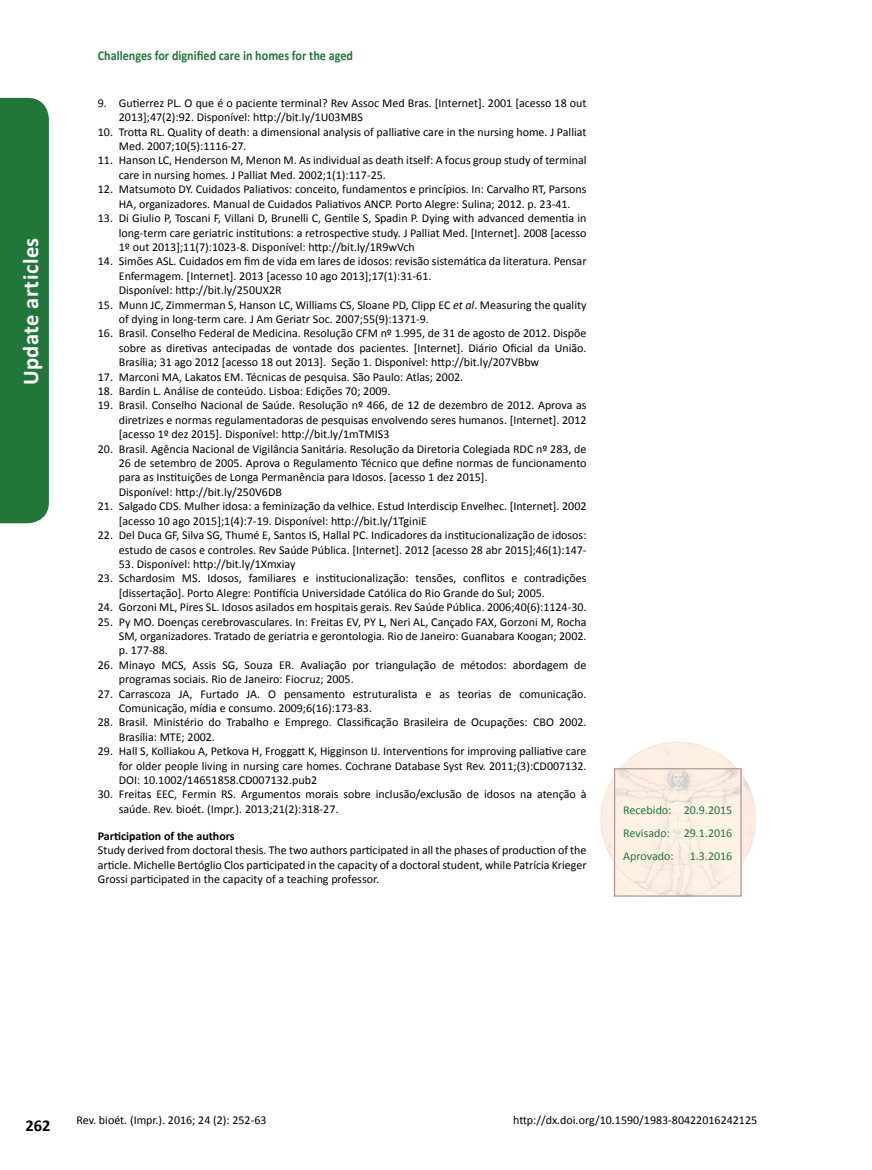
<style>
.page{position:relative;width:872px;height:1170px;background:#fff}
.page>*{position:absolute;margin:0;border:0;box-sizing:border-box;transform-origin:0 0}
.t1{font:700 22.5px "Calibri";letter-spacing:.02em;color:#fff}
.t2{font:700 16.5px "Calibri";color:#000}
.t3{font:700 13.5px "Calibri";color:#237639;scale:.9 1}
.t4{font:12px/14.4px "Calibri";color:#000}
.t5{font:12px/23px "Calibri";color:#237639;text-align:justify}
.t6{font:700 12px "Calibri";color:#000}
.s1{font-style:italic}
</style>
<div class="page">
<img style="left:600px;top:741px;width:156px;height:155px">
<div style="left:614px;top:768px;width:127px;height:128px;border:1px solid #aa8683"></div>
<div style="left:0;top:98px;width:49px;height:425px;background:#237639"></div>
<h1 class="t1" style="left:16px;top:385px;width:149px;rotate:-90deg">Update articles</h1>
<p class="t3" style="left:98px;top:47px;width:285px">Challenges for dignified care in homes for the aged</p>
<p class="t4" style="left:119px;top:96px;width:469px;text-indent:-21px">9. Gutierrez PL. O que é o paciente terminal? Rev Assoc Med Bras. [Internet]. 2001 [acesso 18 out<br>2013];47(2):92. Disponível: http://bit.ly/1U03MBS</p>
<p class="t4" style="left:119px;top:124px;width:469px;text-indent:-21px">10. Trotta RL. Quality of death: a dimensional analysis of palliative care in the nursing home. J Palliat<br>Med. 2007;10(5):1116-27.</p>
<p class="t4" style="left:119px;top:153px;width:469px;text-indent:-21px">11. Hanson LC, Henderson M, Menon M. As individual as death itself: A focus group study of terminal care in nursing homes. J Palliat Med. 2002;1(1):117-25.</p>
<p class="t4" style="left:98px;top:182px;width:490px;text-align:center">12. Matsumoto DY. Cuidados Paliativos: conceito, fundamentos e princípios. In: Carvalho RT, Parsons<br>HA, organizadores. Manual de Cuidados Paliativos ANCP. Porto Alegre: Sulina; 2012. p. 23-41.</p>
<p class="t4" style="left:119px;top:211px;width:469px;text-align:justify;text-indent:-21px">13. Di Giulio P, Toscani F, Villani D, Brunelli C, Gentile S, Spadin P. Dying with advanced dementia in long-term care geriatric institutions: a retrospective study. J Palliat Med. [Internet]. 2008 [acesso 1º out 2013];11(7):1023-8. Disponível: http://bit.ly/1R9wVch</p>
<p class="t4" style="left:119px;top:254px;width:469px;text-indent:-21px">14. Simões ASL. Cuidados em fim de vida em lares de idosos: revisão sistemática da literatura. Pensar<br>Enfermagem. [Internet]. 2013 [acesso 10 ago 2013];17(1):31-61.<br>Disponível: http://bit.ly/250UX2R</p>
<p class="t4" style="left:119px;top:297px;width:469px;text-indent:-21px">15. Munn JC, Zimmerman S, Hanson LC, Williams CS, Sloane PD, Clipp EC <span class="s1">et al</span>. Measuring the quality of dying in long-term care. J Am Geriatr Soc. 2007;55(9):1371-9.</p>
<p class="t4" style="left:119px;top:326px;width:469px;text-align:justify;text-indent:-21px">16. Brasil. Conselho Federal de Medicina. Resolução CFM nº 1.995, de 31 de agosto de 2012. Dispõe sobre as diretivas antecipadas de vontade dos pacientes. [Internet]. Diário Oficial da União.<br>Brasília; 31 ago 2012 [acesso 18 out 2013]. Seção 1. Disponível: http://bit.ly/207VBbw</p>
<p class="t4" style="left:98px;top:369px;width:367px">17. Marconi MA, Lakatos EM. Técnicas de pesquisa. São Paulo: Atlas; 2002.</p>
<p class="t4" style="left:98px;top:384px;width:294px">18. Bardin L. Análise de conteúdo. Lisboa: Edições 70; 2009.</p>
<p class="t4" style="left:119px;top:398px;width:469px;text-align:justify;text-indent:-21px">19. Brasil. Conselho Nacional de Saúde. Resolução nº 466, de 12 de dezembro de 2012. Aprova as diretrizes e normas regulamentadoras de pesquisas envolvendo seres humanos. [Internet]. 2012 [acesso 1º dez 2015]. Disponível: http://bit.ly/1mTMIS3</p>
<p class="t4" style="left:119px;top:441px;width:469px;text-indent:-21px">20. Brasil. Agência Nacional de Vigilância Sanitária. Resolução da Diretoria Colegiada RDC nº 283, de 26 de setembro de 2005. Aprova o Regulamento Técnico que define normas de funcionamento para as Instituições de Longa Permanência para Idosos. [acesso 1 dez 2015].<br>Disponível: http://bit.ly/250V6DB</p>
<p class="t4" style="left:119px;top:499px;width:469px;text-indent:-21px">21. Salgado CDS. Mulher idosa: a feminização da velhice. Estud Interdiscip Envelhec. [Internet]. 2002 [acesso 10 ago 2015];1(4):7-19. Disponível: http://bit.ly/1TginiE</p>
<p class="t4" style="left:98px;top:528px;width:490px;text-align:right">22. Del Duca GF, Silva SG, Thumé E, Santos IS, Hallal PC. Indicadores da institucionalização de idosos: estudo de casos e controles. Rev Saúde Pública. [Internet]. 2012 [acesso 28 abr 2015];46(1):147-</p>
<p class="t4" style="left:119px;top:556px;width:178px">53. Disponível: http://bit.ly/1Xmxiay</p>
<p class="t4" style="left:119px;top:571px;width:469px;text-indent:-21px">23. Schardosim MS. Idosos, familiares e institucionalização: tensões, conflitos e contradições [dissertação]. Porto Alegre: Pontifícia Universidade Católica do Rio Grande do Sul; 2005.</p>
<p class="t4" style="left:98px;top:600px;width:490px">24. Gorzoni ML, Pires SL. Idosos asilados em hospitais gerais. Rev Saúde Pública. 2006;40(6):1124-30.</p>
<p class="t4" style="left:119px;top:614px;width:469px;text-align:justify;text-indent:-21px">25. Py MO. Doenças cerebrovasculares. In: Freitas EV, PY L, Neri AL, Cançado FAX, Gorzoni M, Rocha SM, organizadores. Tratado de geriatria e gerontologia. Rio de Janeiro: Guanabara Koogan; 2002. p. 177-88.</p>
<p class="t4" style="left:119px;top:657px;width:469px;text-indent:-21px">26. Minayo MCS, Assis SG, Souza ER. Avaliação por triangulação de métodos: abordagem de programas sociais. Rio de Janeiro: Fiocruz; 2005.</p>
<p class="t4" style="left:119px;top:686px;width:469px;text-indent:-21px">27. Carrascoza JA, Furtado JA. O pensamento estruturalista e as teorias de comunicação.<br>Comunicação, mídia e consumo. 2009;6(16):173-83.</p>
<p class="t4" style="left:119px;top:715px;width:469px;text-indent:-21px">28. Brasil. Ministério do Trabalho e Emprego. Classificação Brasileira de Ocupações: CBO 2002.<br>Brasília: MTE; 2002.</p>
<p class="t4" style="left:119px;top:744px;width:469px;text-align:justify;text-indent:-21px">29. Hall S, Kolliakou A, Petkova H, Froggatt K, Higginson IJ. Interventions for improving palliative care for older people living in nursing care homes. Cochrane Database Syst Rev. 2011;(3):CD007132.<br>DOI: 10.1002/14651858.CD007132.pub2</p>
<p class="t4" style="left:119px;top:787px;width:469px;text-indent:-21px">30. Freitas EEC, Fermin RS. Argumentos morais sobre inclusão/exclusão de idosos na atenção à saúde. Rev. bioét. (Impr.). 2013;21(2):318-27.</p>
<p class="t6" style="left:98px;top:828px;width:138px">Participation of the authors</p>
<p class="t4" style="left:98px;top:843px;width:490px;text-align:justify">Study derived from doctoral thesis. The two authors participated in all the phases of production of the article. Michelle Bertóglio Clos participated in the capacity of a doctoral student, while Patrícia Krieger Grossi participated in the capacity of a teaching professor.</p>
<p class="t5" style="left:623px;top:798px;width:111px">Recebido: 20.9.2015<br>Revisado: 29.1.2016<br>Aprovado:</p>
<p class="t5" style="left:690px;top:844px;width:44px">1.3.2016</p>
<h2 class="t2" style="left:26px;top:1115px;width:27px">262</h2>
<p class="t4" style="left:77px;top:1113px;width:191px">Rev. bioét. (Impr.). 2016; 24 (2): 252-63</p>
<p class="t4" style="left:513px;top:1113px;width:245px">http://dx.doi.org/10.1590/1983-80422016242125</p>
</div>
